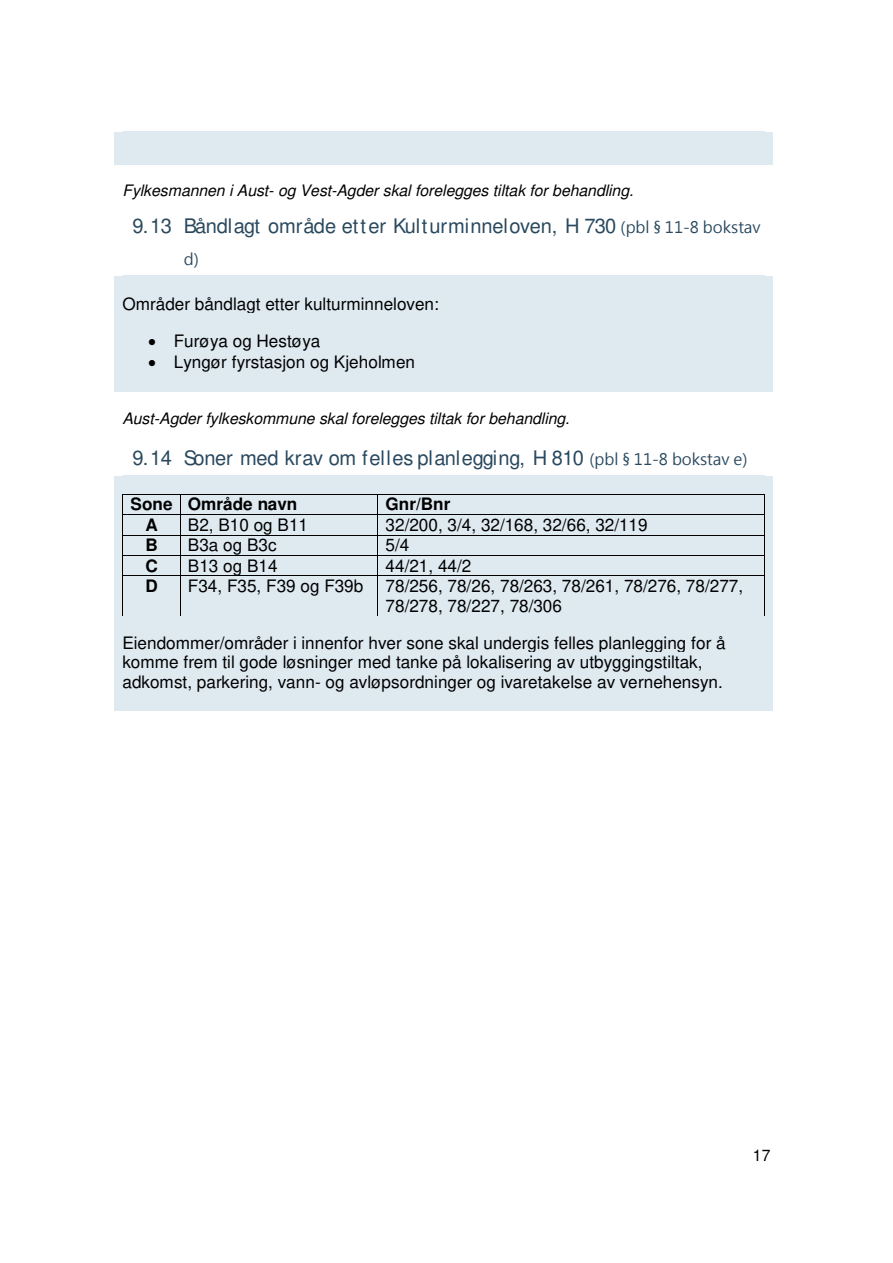
<style>
.page{position:relative;width:893px;height:1263px;background:#fff}
.page>*{position:absolute;margin:0;border:0;box-sizing:border-box;transform-origin:0 0}
.t1{font:20.1px "Trebuchet MS";letter-spacing:-.01em;color:#2a495e}
.t2{font:17.1px/19.6px "Arial";color:#000}
.t3{font:700 17.1px "Arial";color:#000}
.t4{font:italic 15.75px "Arial";color:#000}
.t5{font:15.75px "Arial";color:#000}
.t6{font:15.75px "Microsoft Jheng Hei";color:#2a495e}
.s1{font-family:"Microsoft Jheng Hei";font-size:15.75px}
</style>
<div class="page">
<div style="left:115px;top:132px;width:658px;height:32px;background:#dee9f0"></div>
<div style="left:115px;top:276px;width:658px;height:115px;background:#dee9f0"></div>
<div style="left:115px;top:476px;width:658px;height:234px;background:#dee9f0"></div>
<hr style="left:123px;top:494px;width:57px;height:1px;background:#000">
<hr style="left:181px;top:494px;width:196px;height:1px;background:#000">
<hr style="left:378px;top:494px;width:386px;height:1px;background:#000">
<hr style="left:123px;top:514px;width:57px;height:1px;background:#000">
<hr style="left:181px;top:514px;width:196px;height:1px;background:#000">
<hr style="left:378px;top:514px;width:386px;height:1px;background:#000">
<hr style="left:123px;top:535px;width:57px;height:1px;background:#000">
<hr style="left:181px;top:535px;width:196px;height:1px;background:#000">
<hr style="left:378px;top:535px;width:386px;height:1px;background:#000">
<hr style="left:123px;top:555px;width:57px;height:1px;background:#000">
<hr style="left:181px;top:555px;width:196px;height:1px;background:#000">
<hr style="left:378px;top:555px;width:386px;height:1px;background:#000">
<svg style="left:122px;top:494px;width:1px;height:82px"></svg>
<hr style="left:123px;top:576px;width:57px;height:1px;background:#000">
<svg style="left:180px;top:494px;width:1px;height:82px"></svg>
<hr style="left:181px;top:576px;width:196px;height:1px;background:#000">
<svg style="left:377px;top:494px;width:1px;height:82px"></svg>
<hr style="left:378px;top:576px;width:386px;height:1px;background:#000">
<svg style="left:764px;top:494px;width:1px;height:82px"></svg>
<hr style="left:122px;top:576px;width:1px;height:40px;background:#000">
<hr style="left:180px;top:576px;width:1px;height:40px;background:#000">
<hr style="left:377px;top:576px;width:1px;height:40px;background:#000">
<hr style="left:764px;top:576px;width:1px;height:40px;background:#000">
<p class="t4" style="left:122px;top:184px;width:513px">Fylkesmannen i Aust- og Vest-Agder skal forelegges tiltak for behandling.</p>
<p class="t1" style="left:133px;top:214px;width:630px">9.13 Båndlagt område etter Kulturminneloven, H 730 <span class="s1">(pbl § 11-8 bokstav</span></p>
<p class="t6" style="left:184px;top:249px;width:16px">d)</p>
<p class="t2" style="left:122px;top:294px;width:318px">Områder båndlagt etter kulturminneloven:</p>
<p class="t2" style="left:148px;top:331px;width:174px">• Furøya og Hestøya</p>
<p class="t2" style="left:148px;top:352px;width:268px">• Lyngør fyrstasjon og Kjeholmen</p>
<p class="t4" style="left:122px;top:412px;width:449px">Aust-Agder fylkeskommune skal forelegges tiltak for behandling.</p>
<p class="t1" style="left:133px;top:445px;width:616px">9.14 Soner med krav om felles planlegging, H 810 <span class="s1">(pbl § 11-8 bokstav e)</span></p>
<p class="t3" style="left:131px;top:497px;width:168px">Sone Område navn</p>
<p class="t3" style="left:386px;top:497px;width:66px">Gnr/Bnr</p>
<p class="t3" style="left:145px;top:518px;width:14px">A</p>
<p class="t2" style="left:188px;top:515px;width:122px">B2, B10 og B11</p>
<p class="t2" style="left:386px;top:515px;width:264px">32/200, 3/4, 32/168, 32/66, 32/119</p>
<p class="t3" style="left:145px;top:538px;width:14px">B</p>
<p class="t2" style="left:188px;top:535px;width:90px">B3a og B3c</p>
<p class="t2" style="left:386px;top:535px;width:25px">5/4</p>
<p class="t3" style="left:145px;top:558px;width:14px">C</p>
<p class="t2" style="left:188px;top:555px;width:91px">B13 og B14</p>
<p class="t2" style="left:386px;top:555px;width:87px">44/21, 44/2</p>
<p class="t3" style="left:145px;top:579px;width:14px">D</p>
<p class="t2" style="left:188px;top:576px;width:177px">F34, F35, F39 og F39b</p>
<p class="t2" style="left:386px;top:576px;width:359px">78/256, 78/26, 78/263, 78/261, 78/276, 78/277,<br>78/278, 78/227, 78/306</p>
<p class="t2" style="left:122px;top:632px;width:605px">Eiendommer/områder i innenfor hver sone skal undergis felles planlegging for å komme frem til gode løsninger med tanke på lokalisering av utbyggingstiltak, adkomst, parkering, vann- og avløpsordninger og ivaretakelse av vernehensyn.</p>
<p class="t5" style="left:753px;top:1146px;width:19px">17</p>
</div>
